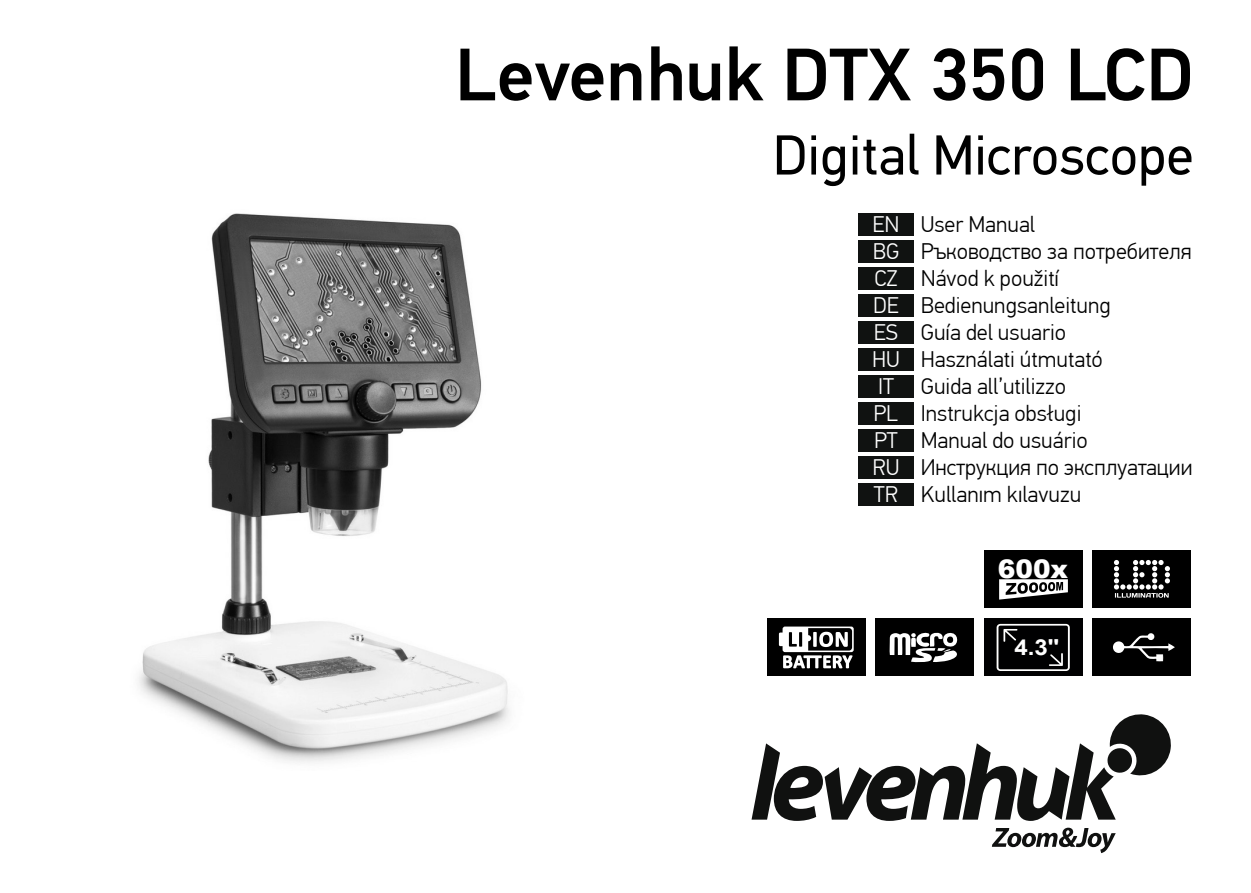
<style>
.page{position:relative;width:1251px;height:893px;background:#fff}
.page>*{position:absolute;margin:0;border:0;box-sizing:border-box;transform-origin:0 0}
.t1{font:500 74.25px "PF Din Text Pro";color:#000}
.t2{font:56.25px "PF Din Text Pro";color:#000}
.t3{font:900 25.65px "Arial";color:#fff}
.t4{font:300 22.5px/27px "PF Din Text Pro";color:#000}
.t5{font:300 22.5px/27px "PF Din Text Pro";color:#fff}
.t6{font:700 22.05px "Arial";color:#fff;scale:1.09 1}
</style>
<div class="page">
<svg style="left:751px;top:714px;width:420px;height:139px"></svg>
<img style="left:138px;top:213px;width:372px;height:550px">
<div style="left:858px;top:213px;width:55px;height:23px;background:#101211"></div>
<div style="left:858px;top:240px;width:55px;height:23px;background:#101211"></div>
<div style="left:858px;top:267px;width:55px;height:23px;background:#101211"></div>
<div style="left:858px;top:294px;width:55px;height:23px;background:#101211"></div>
<div style="left:858px;top:321px;width:55px;height:23px;background:#101211"></div>
<div style="left:858px;top:348px;width:55px;height:23px;background:#101211"></div>
<div style="left:858px;top:375px;width:55px;height:23px;background:#101211"></div>
<div style="left:858px;top:402px;width:55px;height:23px;background:#101211"></div>
<div style="left:858px;top:429px;width:55px;height:23px;background:#101211"></div>
<div style="left:858px;top:456px;width:55px;height:23px;background:#101211"></div>
<div style="left:858px;top:483px;width:55px;height:23px;background:#101211"></div>
<div style="left:766px;top:619px;width:99px;height:57px;background:#000"></div>
<svg style="left:778px;top:627px;width:75px;height:41px"></svg>
<div style="left:983px;top:550px;width:99px;height:58px;background:#000"></div>
<svg style="left:999px;top:579px;width:68px;height:21px"></svg>
<div style="left:875px;top:619px;width:99px;height:57px;background:#000"></div>
<svg style="left:889px;top:632px;width:69px;height:31px"></svg>
<div style="left:983px;top:619px;width:99px;height:57px;background:#000001"></div>
<svg style="left:996px;top:624px;width:73px;height:47px"></svg>
<div style="left:1092px;top:619px;width:99px;height:57px;background:#000"></div>
<svg style="left:1113px;top:633px;width:61px;height:28px"></svg>
<div style="left:1092px;top:550px;width:99px;height:58px;background:#000"></div>
<svg style="left:1113px;top:560px;width:56px;height:38px"></svg>
<h1 class="t1" style="left:455px;top:30px;width:739px">Levenhuk DTX 350 LCD</h1>
<h2 class="t2" style="left:772px;top:122px;width:422px">Digital Microscope</h2>
<p class="t4" style="left:920px;top:211px;width:273px">User Manual<br>Ръководство за потребителя<br>Návod k použití<br>Bedienungsanleitung<br>Guía del usuario<br>Használati útmutató<br>Guida all’utilizzo<br>Instrukcja obsługi<br>Manual do usuário<br>Инструкция по эксплуатации<br>Kullanım kılavuzu</p>
<p class="t5" style="left:871px;top:211px;width:29px">EN<br>BG<br>CZ<br>DE<br>ES<br>HU<br>IT<br>PL<br>PT<br>RU<br>TR</p>
<p class="t3" style="left:997px;top:550px;width:72px">600x</p>
<p class="t6" style="left:1014px;top:631px;width:43px">4.3''</p>
</div>
